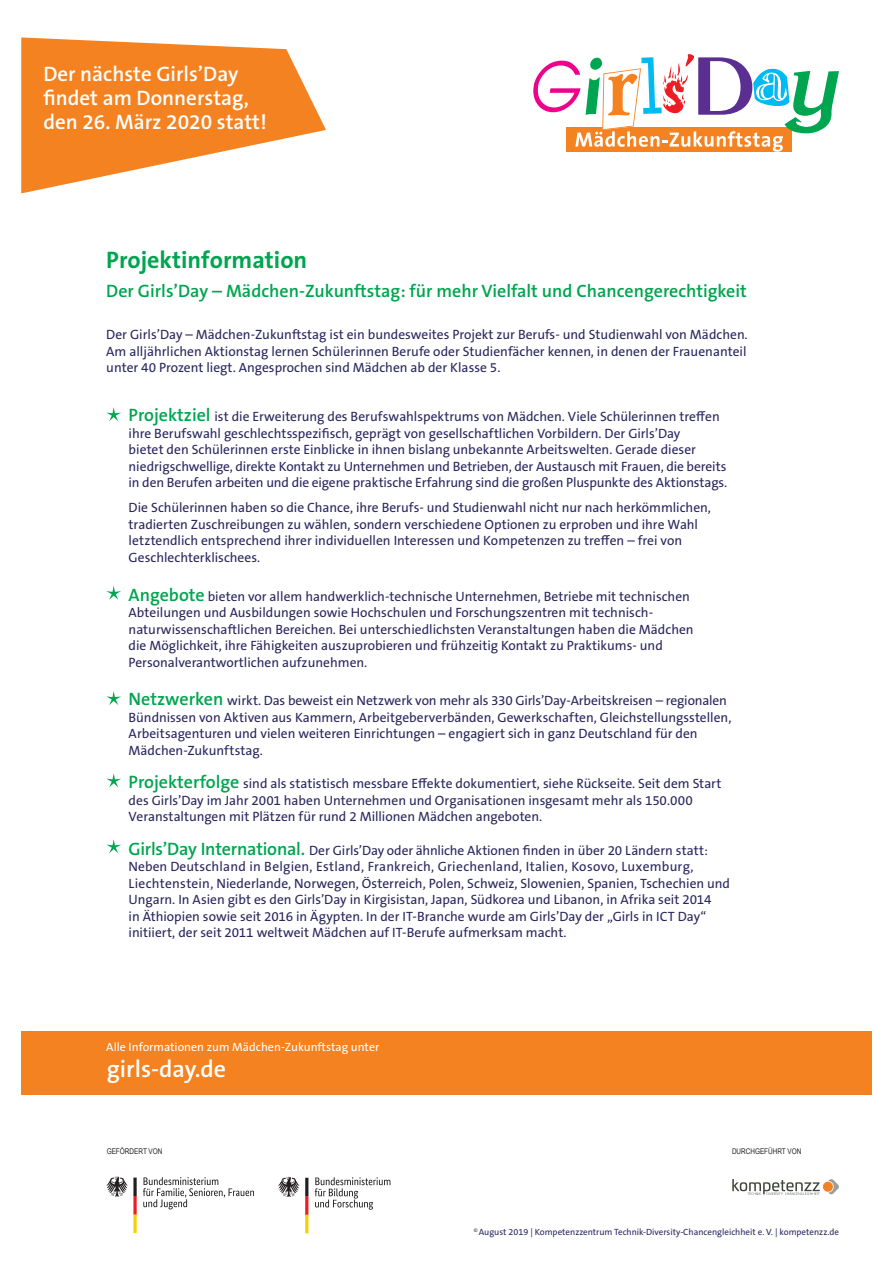
<style>
.page{position:relative;width:893px;height:1263px;background:#fff}
.page>*{position:absolute;margin:0;border:0;box-sizing:border-box;transform-origin:0 0}
.t1{font:700 24px "The Sans";color:#00a54f}
.t2{font:600 24px "The Sans B W6";color:#fff}
.t3{font:600 21px/24px "The Sans B W6";color:#fff}
.t4{font:600 18px "The Sans B W6";color:#00a54f}
.t5{font:13.5px/16.5px "The Sans B W5 Plain";color:#29265d}
.t6{font:12px "The Sans B W5 Plain";color:#fff}
.t7{font:9px "The Sans B W5 Plain";color:#29265d}
.t8{font:7.8px "Arial Narrow";color:#231f20}
.s1{font-family:"The Sans B W6";font-weight:600;font-size:18px;color:#00a54f}
</style>
<div class="page">
<svg style="left:21px;top:37px;width:305px;height:156px;fill:#f58220"></svg>
<svg style="left:143px;top:1177px;width:111px;height:32px"></svg>
<svg style="left:106px;top:1177px;width:31px;height:56px"></svg>
<svg style="left:315px;top:1177px;width:75px;height:33px"></svg>
<svg style="left:278px;top:1177px;width:30px;height:56px"></svg>
<div style="left:21px;top:1031px;width:851px;height:64px;background:#f58220"></div>
<svg style="left:106px;top:407px;width:15px;height:14px"></svg>
<svg style="left:106px;top:586px;width:15px;height:14px"></svg>
<svg style="left:106px;top:691px;width:15px;height:14px"></svg>
<svg style="left:106px;top:773px;width:15px;height:14px"></svg>
<svg style="left:106px;top:839px;width:15px;height:14px"></svg>
<svg style="left:533px;top:54px;width:306px;height:98px"></svg>
<svg style="left:732px;top:1179px;width:88px;height:16px"></svg>
<svg style="left:828px;top:1179px;width:11px;height:16px"></svg>
<div style="left:823px;top:1182px;width:10px;height:10px;background:#f58220;border-radius:50%"></div>
<h2 class="t3" style="left:43px;top:62px;width:225px">Der nächste Girls’Day findet am Donnerstag, den 26. März 2020 statt!</h2>
<h1 class="t1" style="left:106px;top:240px;width:202px">Projektinformation</h1>
<h3 class="t4" style="left:106px;top:279px;width:642px">Der Girls’Day – Mädchen-Zukunftstag: für mehr Vielfalt und Chancengerechtigkeit</h3>
<p class="t5" style="left:106px;top:326px;width:643px;text-align:justify">Der Girls’Day – Mädchen-Zukunftstag ist ein bundesweites Projekt zur Berufs- und Studienwahl von Mädchen.<br>Am alljährlichen Aktionstag lernen Schülerinnen Berufe oder Studienfächer kennen, in denen der Frauenanteil unter 40 Prozent liegt. Angesprochen sind Mädchen ab der Klasse 5.</p>
<p class="t5" style="left:129px;top:409px;width:600px"><span class="s1">Projektziel</span> ist die Erweiterung des Berufswahlspektrums von Mädchen. Viele Schülerinnen treffen ihre Berufswahl geschlechtsspezifisch, geprägt von gesellschaftlichen Vorbildern. Der Girls’Day<br>bietet den Schülerinnen erste Einblicke in ihnen bislang unbekannte Arbeitswelten. Gerade dieser niedrigschwellige, direkte Kontakt zu Unternehmen und Betrieben, der Austausch mit Frauen, die bereits in den Berufen arbeiten und die eigene praktische Erfahrung sind die großen Pluspunkte des Aktionstags.</p>
<p class="t5" style="left:129px;top:500px;width:584px">Die Schülerinnen haben so die Chance, ihre Berufs- und Studienwahl nicht nur nach herkömmlichen, tradierten Zuschreibungen zu wählen, sondern verschiedene Optionen zu erproben und ihre Wahl letztendlich entsprechend ihrer individuellen Interessen und Kompetenzen zu treffen – frei von Geschlechterklischees.</p>
<p class="t5" style="left:129px;top:588px;width:567px"><span class="s1">Angebote</span> bieten vor allem handwerklich-technische Unternehmen, Betriebe mit technischen Abteilungen und Ausbildungen sowie Hochschulen und Forschungszentren mit technisch&shy;naturwissenschaftlichen Bereichen. Bei unterschiedlichsten Veranstaltungen haben die Mädchen die Möglichkeit, ihre Fähigkeiten auszuprobieren und frühzeitig Kontakt zu Praktikums- und Personalverantwortlichen aufzunehmen.</p>
<p class="t5" style="left:129px;top:692px;width:604px"><span class="s1">Netzwerken</span> wirkt. Das beweist ein Netzwerk von mehr als 330 Girls’Day-Arbeitskreisen – regionalen Bündnissen von Aktiven aus Kammern, Arbeitgeberverbänden, Gewerkschaften, Gleichstellungsstellen, Arbeitsagenturen und vielen weiteren Einrichtungen – engagiert sich in ganz Deutschland für den Mädchen-Zukunftstag.</p>
<p class="t5" style="left:129px;top:775px;width:594px"><span class="s1">Projekterfolge</span> sind als statistisch messbare Effekte dokumentiert, siehe Rückseite. Seit dem Start des Girls’Day im Jahr 2001 haben Unternehmen und Organisationen insgesamt mehr als 150.000<br>Veranstaltungen mit Plätzen für rund 2 Millionen Mädchen angeboten.</p>
<p class="t5" style="left:129px;top:842px;width:603px"><span class="s1">Girls’Day International.</span> Der Girls’Day oder ähnliche Aktionen finden in über 20 Ländern statt:<br>Neben Deutschland in Belgien, Estland, Frankreich, Griechenland, Italien, Kosovo, Luxemburg, Liechtenstein, Niederlande, Norwegen, Österreich, Polen, Schweiz, Slowenien, Spanien, Tschechien und Ungarn. In Asien gibt es den Girls’Day in Kirgisistan, Japan, Südkorea und Libanon, in Afrika seit 2014<br>in Äthiopien sowie seit 2016 in Ägypten. In der IT-Branche wurde am Girls’Day der „Girls in ICT Day“ initiiert, der seit 2011 weltweit Mädchen auf IT-Berufe aufmerksam macht.</p>
<p class="t6" style="left:106px;top:1039px;width:275px">Alle Informationen zum Mädchen-Zukunftstag unter</p>
<h1 class="t2" style="left:107px;top:1054px;width:121px">girls-day.de</h1>
<p class="t8" style="left:107px;top:1145px;width:56px">GEFÖRDERT VON</p>
<p class="t8" style="left:732px;top:1145px;width:71px">DURCHGEFÜHRT VON</p>
<p class="t7" style="left:474px;top:1226px;width:367px"><sup>©</sup> August 2019 | Kompetenzzentrum Technik-Diversity-Chancengleichheit e. V. | kompetenzz.de</p>
</div>
